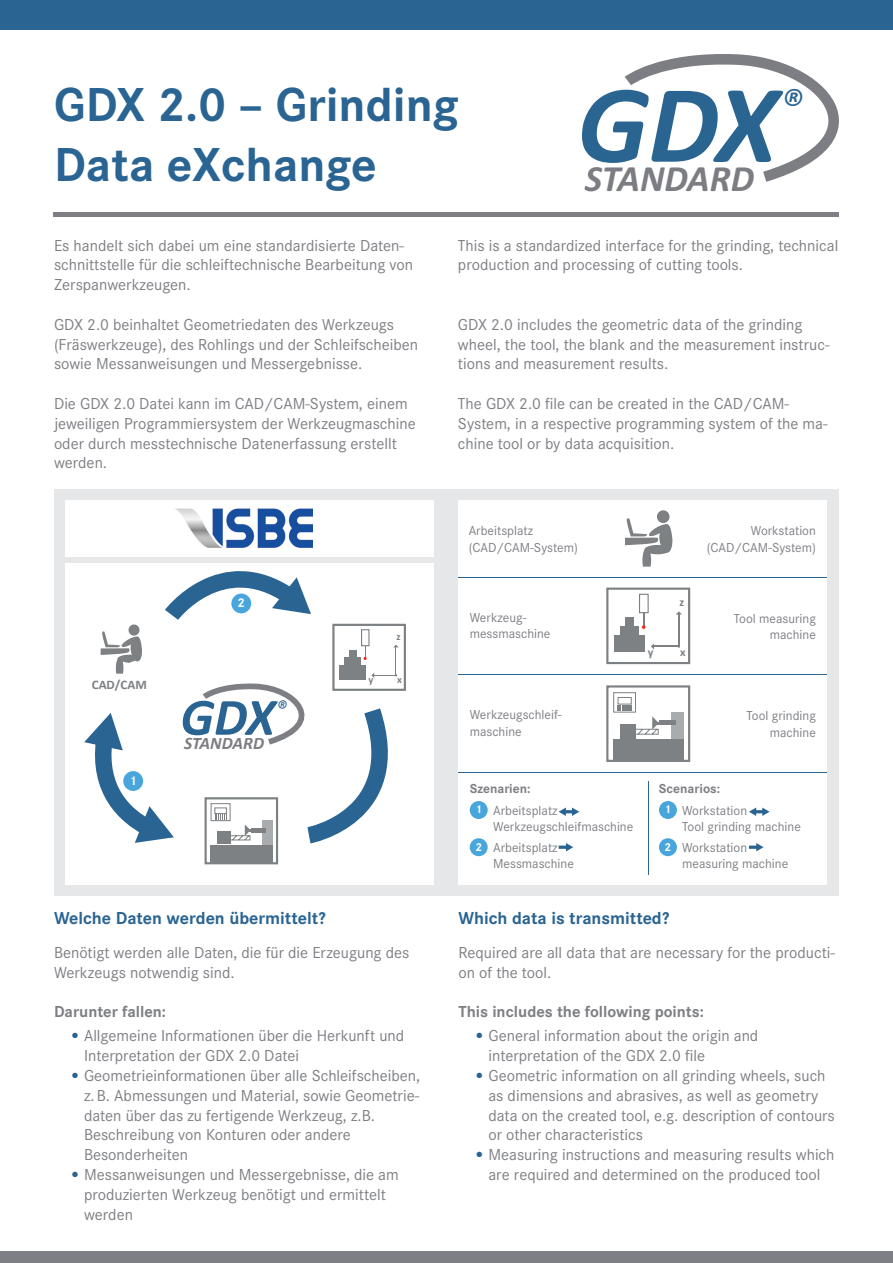
<style>
.page{position:relative;width:893px;height:1263px;background:#fff}
.page>*{position:absolute;margin:0;border:0;box-sizing:border-box;transform-origin:0 0}
.t1{font:italic 700 111.9px "Calibri";color:#2a6592}
.t2{font:italic 700 52.8px "Calibri";color:#2a6492}
.t3{font:700 49.5px "Corporate S";color:#2a6492}
.t4{font:italic 45.3px "Calibri";color:#2a6592}
.t5{font:italic 700 37.2px "Calibri";color:#7c7d83}
.t6{font:italic 21.45px "Calibri";color:#2a6492}
.t7{font:700 18px "Corporate S";color:#2a6492}
.t8{font:italic 700 17.55px "Calibri";color:#7b7d82}
.t9{font:16.5px/19.8px "Corporate S";color:#7d7f84}
.t10{font:700 16.5px "Corporate S";color:#7d7f84}
.t11{font:13.5px/16.2px "Corporate S";color:#7d7f84}
.t12{font:700 13.5px "Corporate S";color:#7d7f84}
.t13{font:700 13.05px "Calibri";color:#7d8183}
.t14{font:700 13.05px "Corporate S";color:#fff}
.t15{font:700 12px "Calibri";color:#7d8183}
.t16{font:700 11.85px "Corporate S";color:#fff}
.t17{font:700 10.5px "Calibri";color:#7d8183}
</style>
<div class="page">
<svg style="left:624px;top:54px;width:215px;height:128px"></svg>
<div style="left:0;top:0;width:893px;height:29px;background:#2a6492"></div>
<hr style="left:53px;top:212px;width:785px;height:4px;background:#7d7f84">
<div style="left:0;top:1251px;width:893px;height:12px;background:#7d7f84"></div>
<div style="left:54px;top:489px;width:784px;height:406px;background:#e6e7e9"></div>
<div style="left:458px;top:500px;width:369px;height:384px;background:#fff"></div>
<div style="left:66px;top:563px;width:368px;height:321px;background:#fff"></div>
<div style="left:657px;top:510px;width:12px;height:13px;background:#7d8183;border-radius:50%"></div>
<svg style="left:625px;top:517px;width:48px;height:50px"></svg>
<hr style="left:458px;top:577px;width:369px;height:1px;background:#2a6492">
<hr style="left:458px;top:675px;width:369px;height:1px;background:#2a6492">
<hr style="left:458px;top:772px;width:369px;height:1px;background:#2a6492">
<hr style="left:648px;top:781px;width:1px;height:93px;background:#2a6492">
<div style="left:66px;top:500px;width:368px;height:56px;background:#fff"></div>
<div style="left:614px;top:635px;width:31px;height:16px;background:#7d8183"></div>
<div style="left:620px;top:626px;width:19px;height:11px;background:#7d8183"></div>
<div style="left:625px;top:617px;width:9px;height:11px;background:#7d8183"></div>
<hr style="left:678px;top:614px;width:1px;height:33px;background:#7d8183">
<svg style="left:676px;top:611px;width:6px;height:3px"></svg>
<div style="left:639px;top:594px;width:10px;height:19px;border:1px solid #7d8183"></div>
<svg style="left:642px;top:613px;width:3px;height:16px"></svg>
<div style="left:606px;top:588px;width:84px;height:76px;border:2px solid #7d8183"></div>
<svg style="left:651px;top:643px;width:29px;height:6px"></svg>
<div style="left:672px;top:712px;width:12px;height:29px;background:#a9acaf"></div>
<hr style="left:659px;top:721px;width:17px;height:4px;background:#7d8183">
<div style="left:613px;top:740px;width:71px;height:21px;background:#7d8183"></div>
<div style="left:621px;top:724px;width:15px;height:15px;background:#7d8183"></div>
<div style="left:618px;top:697px;width:14px;height:7px;border:1px solid #7d8183"></div>
<div style="left:613px;top:692px;width:23px;height:20px;border:1px solid #7d8183"></div>
<svg style="left:618px;top:705px;width:42px;height:30px"></svg>
<div style="left:606px;top:685px;width:84px;height:77px;border:2px solid #7d8183"></div>
<div style="left:129px;top:624px;width:11px;height:12px;background:#7d8183;border-radius:50%"></div>
<svg style="left:101px;top:630px;width:41px;height:44px"></svg>
<div style="left:210px;top:845px;width:62px;height:18px;background:#7d8183"></div>
<div style="left:205px;top:797px;width:73px;height:67px;border:2px solid #7d8183"></div>
<div style="left:361px;top:629px;width:9px;height:17px;border:1px solid #7d8183"></div>
<div style="left:332px;top:624px;width:74px;height:67px;border:2px solid #7d8183"></div>
<svg style="left:155px;top:556px;width:157px;height:64px"></svg>
<svg style="left:84px;top:713px;width:90px;height:130px"></svg>
<svg style="left:202px;top:645px;width:204px;height:207px"></svg>
<div style="left:123px;top:771px;width:20px;height:20px;background:#48a6dc;border-radius:50%"></div>
<div style="left:231px;top:593px;width:20px;height:20px;background:#48a6dc;border-radius:50%"></div>
<img style="left:175px;top:508px;width:137px;height:40px">
<div style="left:470px;top:801px;width:18px;height:18px;background:#48a6dc;border-radius:50%"></div>
<div style="left:659px;top:801px;width:18px;height:18px;background:#48a6dc;border-radius:50%"></div>
<div style="left:470px;top:838px;width:18px;height:18px;background:#48a6dc;border-radius:50%"></div>
<div style="left:659px;top:838px;width:18px;height:18px;background:#48a6dc;border-radius:50%"></div>
<svg style="left:559px;top:807px;width:20px;height:9px"></svg>
<svg style="left:559px;top:843px;width:14px;height:8px"></svg>
<svg style="left:749px;top:807px;width:20px;height:9px"></svg>
<svg style="left:749px;top:843px;width:14px;height:8px"></svg>
<h3 class="t3" style="left:54px;top:76px;width:407px">GDX 2.0 – Grinding</h3>
<h3 class="t4" style="left:780px;top:77px;width:24px">®</h3>
<h3 class="t3" style="left:54px;top:136px;width:324px">Data eXchange</h3>
<h1 class="t1" style="left:577px;top:55px;width:202px">GDX</h1>
<h3 class="t5" style="left:585px;top:156px;width:171px">STANDARD</h3>
<p class="t9" style="left:54px;top:235px;width:361px">Es handelt sich dabei um eine standardisierte Daten&shy;schnittstelle für die schleiftechnische Bearbeitung von<br>Zerspanwerkzeugen.</p>
<p class="t9" style="left:54px;top:314px;width:366px">GDX 2.0 beinhaltet Geometriedaten des Werkzeugs (Fräswerkzeuge), des Rohlings und der Schleifscheiben sowie Messanweisungen und Messergebnisse.</p>
<p class="t9" style="left:54px;top:394px;width:363px">Die GDX 2.0 Datei kann im CAD/CAM-System, einem jeweiligen Programmiersystem der Werkzeugmaschine oder durch messtechnische Datenerfassung erstellt werden.</p>
<p class="t13" style="left:92px;top:677px;width:57px">CAD/CAM</p>
<p class="t14" style="left:129px;top:773px;width:9px">1</p>
<p class="t14" style="left:238px;top:595px;width:9px">2</p>
<h3 class="t6" style="left:276px;top:695px;width:12px">®</h3>
<h2 class="t2" style="left:180px;top:684px;width:96px">GDX</h2>
<p class="t8" style="left:184px;top:732px;width:82px">STANDARD</p>
<p class="t17" style="left:396px;top:630px;width:6px">z</p>
<p class="t17" style="left:369px;top:673px;width:6px">y</p>
<p class="t17" style="left:397px;top:673px;width:6px">x</p>
<p class="t9" style="left:458px;top:235px;width:382px">This is a standardized interface for the grinding, technical production and processing of cutting tools.</p>
<p class="t9" style="left:458px;top:314px;width:373px">GDX 2.0 includes the geometric data of the grinding wheel, the tool, the blank and the measurement instruc&shy;tions and measurement results.</p>
<p class="t9" style="left:458px;top:394px;width:371px">The GDX 2.0 file can be created in the CAD/CAM-<br>System, in a respective programming system of the ma&shy;chine tool or by data acquisition.</p>
<p class="t11" style="left:469px;top:523px;width:111px">Arbeitsplatz (CAD/CAM-System)</p>
<p class="t11" style="left:707px;top:523px;width:111px;text-align:right">Workstation (CAD/CAM-System)</p>
<p class="t15" style="left:679px;top:595px;width:6px">z</p>
<p class="t11" style="left:470px;top:609px;width:82px">Werkzeug&shy;messmaschine</p>
<p class="t11" style="left:734px;top:610px;width:84px;text-align:right">Tool measuring machine</p>
<p class="t15" style="left:648px;top:644px;width:7px">y</p>
<p class="t15" style="left:680px;top:644px;width:7px">x</p>
<p class="t11" style="left:470px;top:707px;width:93px">Werkzeugschleif&shy;maschine</p>
<p class="t11" style="left:746px;top:708px;width:71px;text-align:right">Tool grinding machine</p>
<p class="t12" style="left:470px;top:781px;width:62px">Szenarien:</p>
<p class="t12" style="left:659px;top:781px;width:63px">Scenarios:</p>
<p class="t16" style="left:475px;top:802px;width:8px">1</p>
<p class="t16" style="left:665px;top:802px;width:8px">1</p>
<p class="t16" style="left:475px;top:840px;width:8px">2</p>
<p class="t16" style="left:665px;top:840px;width:8px">2</p>
<p class="t11" style="left:493px;top:802px;width:142px">Arbeitsplatz<br>Werkzeugschleifmaschine</p>
<p class="t11" style="left:493px;top:839px;width:82px">Arbeitsplatz<br>Messmaschine</p>
<p class="t11" style="left:682px;top:802px;width:120px">Workstation<br>Tool grinding machine</p>
<p class="t11" style="left:682px;top:839px;width:108px">Workstation measuring machine</p>
<p class="t7" style="left:54px;top:908px;width:273px">Welche Daten werden übermittelt?</p>
<p class="t7" style="left:458px;top:908px;width:212px">Which data is transmitted?</p>
<p class="t9" style="left:54px;top:942px;width:357px">Benötigt werden alle Daten, die für die Erzeugung des<br>Werkzeugs notwendig sind.</p>
<p class="t10" style="left:54px;top:1002px;width:114px">Darunter fallen:</p>
<p class="t9" style="left:84px;top:1026px;width:322px;text-indent:-12px"><sup>●</sup> Allgemeine Informationen über die Herkunft und<br>Interpretation der GDX 2.0 Datei</p>
<p class="t9" style="left:84px;top:1066px;width:338px;text-indent:-12px"><sup>●</sup> Geometrieinformationen über alle Schleifscheiben, z. B. Abmessungen und Material, sowie Geometrie&shy;daten über das zu fertigende Werkzeug, z.B.<br>Beschreibung von Konturen oder andere Besonderheiten</p>
<p class="t9" style="left:84px;top:1165px;width:316px;text-indent:-12px"><sup>●</sup> Messanweisungen und Messergebnisse, die am produzierten Werkzeug benötigt und ermittelt werden</p>
<p class="t9" style="left:458px;top:942px;width:378px">Required are all data that are necessary for the producti&shy;on of the tool.</p>
<p class="t10" style="left:458px;top:1002px;width:247px">This includes the following points:</p>
<p class="t9" style="left:488px;top:1026px;width:271px;text-indent:-12px"><sup>●</sup> General information about the origin and interpretation of the GDX 2.0 file</p>
<p class="t9" style="left:488px;top:1066px;width:348px;text-indent:-12px"><sup>●</sup> Geometric information on all grinding wheels, such as dimensions and abrasives, as well as geometry data on the created tool, e.g. description of contours or other characteristics</p>
<p class="t9" style="left:476px;top:1145px;width:360px;text-align:center"><sup>●</sup> Measuring instructions and measuring results which are required and determined on the produced tool</p>
</div>
